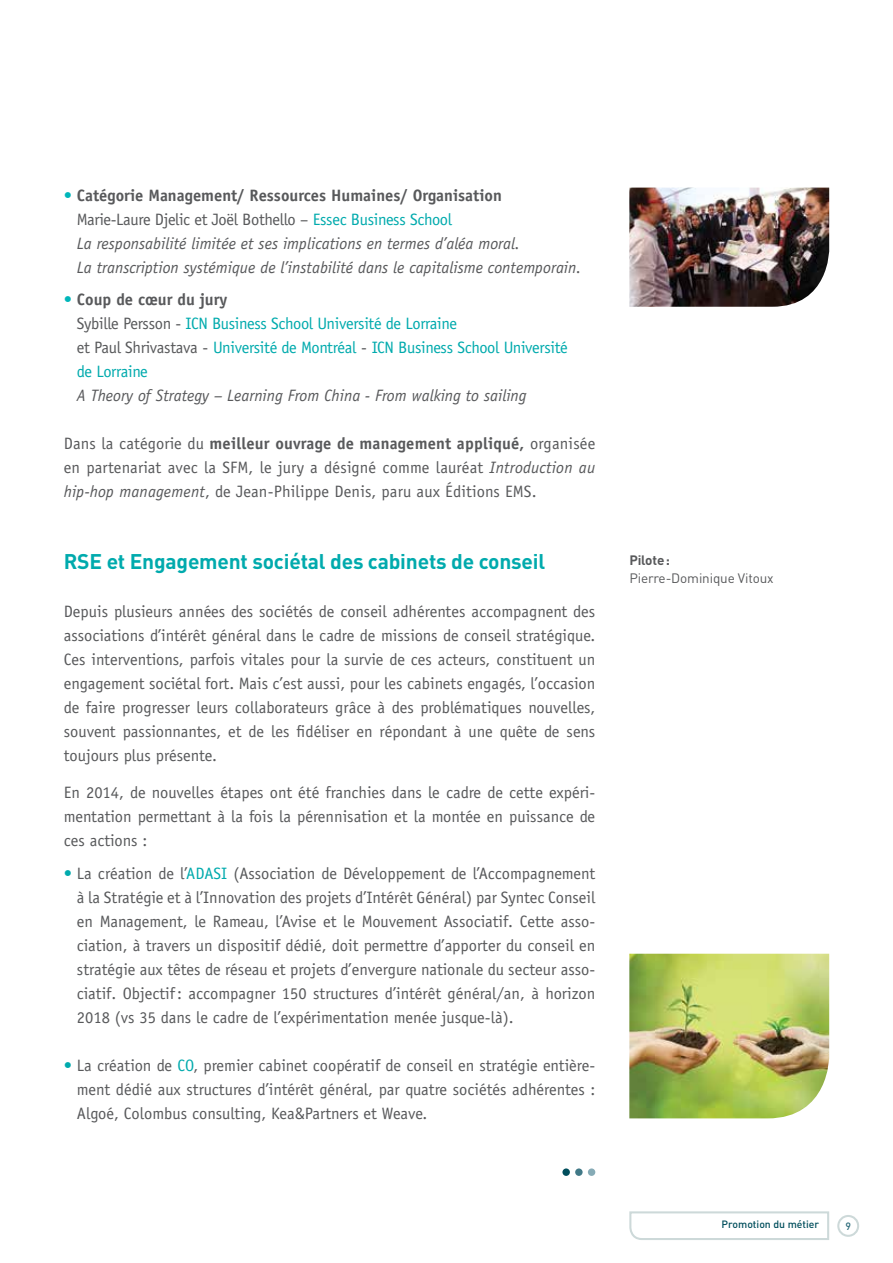
<style>
.page{position:relative;width:893px;height:1263px;background:#fff}
.page>*{position:absolute;margin:0;border:0;box-sizing:border-box;transform-origin:0 0}
.t1{font:700 21px "DIN";letter-spacing:-.01em;color:#00aaad}
.t2{font:16.5px/24px "Officina Sans";color:#58595b;text-align:justify}
.t3{font:italic 16.5px/24px "Officina Sans";color:#58595b}
.t4{font:16.5px/24px "Officina Sans";letter-spacing:-.02em;color:#00aaad}
.t5{font:13.5px "DIN";letter-spacing:-.01em;color:#58595b}
.t6{font:700 13.5px "DIN";letter-spacing:-.01em;color:#58595b}
.t7{font:500 10.5px "DIN";color:#004e5c}
.t8{font:500 10.5px "DIN";color:#2a6a79}
.s1{font-weight:700;font-style:normal;color:#00b6ba}
.s2{font-weight:700;font-style:normal}
.s3{font-style:normal}
.s4{font-style:normal;color:#00aaad}
.s5{font-weight:700;color:#00b6ba}
.s6{font-weight:700;color:#58595b}
.s7{color:#58595b}
.s8{font-weight:700}
.s9{font-style:italic}
.s10{color:#00aaad}
</style>
<div class="page">
<div style="left:562px;top:1168px;width:8px;height:8px;background:#004e5c;border-radius:50%"></div>
<div style="left:575px;top:1168px;width:8px;height:8px;background:#417987;border-radius:50%"></div>
<div style="left:588px;top:1168px;width:7px;height:8px;background:#86abb6;border-radius:50%"></div>
<img style="left:629px;top:954px;width:200px;height:164px">
<div style="left:837px;top:1215px;width:22px;height:22px;border:2px solid #cdd9d9;border-radius:50%"></div>
<svg style="left:629px;top:1211px;width:201px;height:29px"></svg>
<img style="left:629px;top:188px;width:200px;height:119px">
<p class="t3" style="left:77px;top:183px;width:506px;text-indent:-13px"><span class="s1">•</span> <span class="s2">Catégorie Management/ Ressources Humaines/ Organisation<br></span><span class="s3">Marie-Laure Djelic et Joël Bothello –</span> <span class="s4">Essec Business School<br></span>La responsabilité limitée et ses implications en termes d’aléa moral.<br>La transcription systémique de l’instabilité dans le capitalisme contemporain.</p>
<p class="t4" style="left:77px;top:288px;width:492px;text-indent:-13px"><span class="s5">•</span> <span class="s6">Coup de cœur du jury<br></span><span class="s7">Sybille Persson -</span> ICN Business School Université de Lorraine<br><span class="s7">et Paul Shrivastava -</span> Université de Montréal <span class="s7">-</span> ICN Business School Université de Lorraine</p>
<p class="t3" style="left:77px;top:384px;width:451px">A Theory of Strategy – Learning From China - From walking to sailing</p>
<p class="t2" style="left:64px;top:432px;width:533px">Dans la catégorie du <span class="s8">meilleur ouvrage de management appliqué,</span> organisée en partenariat avec la SFM, le jury a désigné comme lauréat <span class="s9">Introduction au hip-hop management</span>, de Jean-Philippe Denis, paru aux Éditions EMS.</p>
<p class="t1" style="left:64px;top:548px;width:483px">RSE et Engagement sociétal des cabinets de conseil</p>
<p class="t2" style="left:64px;top:600px;width:533px">Depuis plusieurs années des sociétés de conseil adhérentes accompagnent des associations d’intérêt général dans le cadre de missions de conseil stratégique.<br>Ces interventions, parfois vitales pour la survie de ces acteurs, constituent un engagement sociétal fort. Mais c’est aussi, pour les cabinets engagés, l’occasion de faire progresser leurs collaborateurs grâce à des problématiques nouvelles, souvent passionnantes, et de les fidéliser en répondant à une quête de sens toujours plus présente.</p>
<p class="t2" style="left:64px;top:780px;width:533px">En 2014, de nouvelles étapes ont été franchies dans le cadre de cette expéri&shy;mentation permettant à la fois la pérennisation et la montée en puissance de ces actions :</p>
<p class="t2" style="left:77px;top:861px;width:520px;text-indent:-13px"><span class="s10">•</span> La création de l’<span class="s10">ADASI</span> (Association de Développement de l’Accompagnement à la Stratégie et à l’Innovation des projets d’Intérêt Général) par Syntec Conseil en Management, le Rameau, l’Avise et le Mouvement Associatif. Cette asso&shy;ciation, à travers un dispositif dédié, doit permettre d’apporter du conseil en stratégie aux têtes de réseau et projets d’envergure nationale du secteur asso&shy;ciatif. Objectif: accompagner 150 structures d’intérêt général/an, à horizon 2018 (vs 35 dans le cadre de l’expérimentation menée jusque-là).</p>
<p class="t2" style="left:77px;top:1053px;width:520px;text-indent:-13px"><span class="s10">•</span> La création de <span class="s10">CO</span>, premier cabinet coopératif de conseil en stratégie entière&shy;ment dédié aux structures d’intérêt général, par quatre sociétés adhérentes :<br>Algoé, Colombus consulting, Kea&amp;Partners et Weave.</p>
<p class="t6" style="left:629px;top:552px;width:42px">Pilote:</p>
<p class="t5" style="left:629px;top:570px;width:146px">Pierre-Dominique Vitoux</p>
<p class="t7" style="left:722px;top:1218px;width:99px">Promotion du métier</p>
<p class="t8" style="left:845px;top:1219px;width:7px">9</p>
</div>
